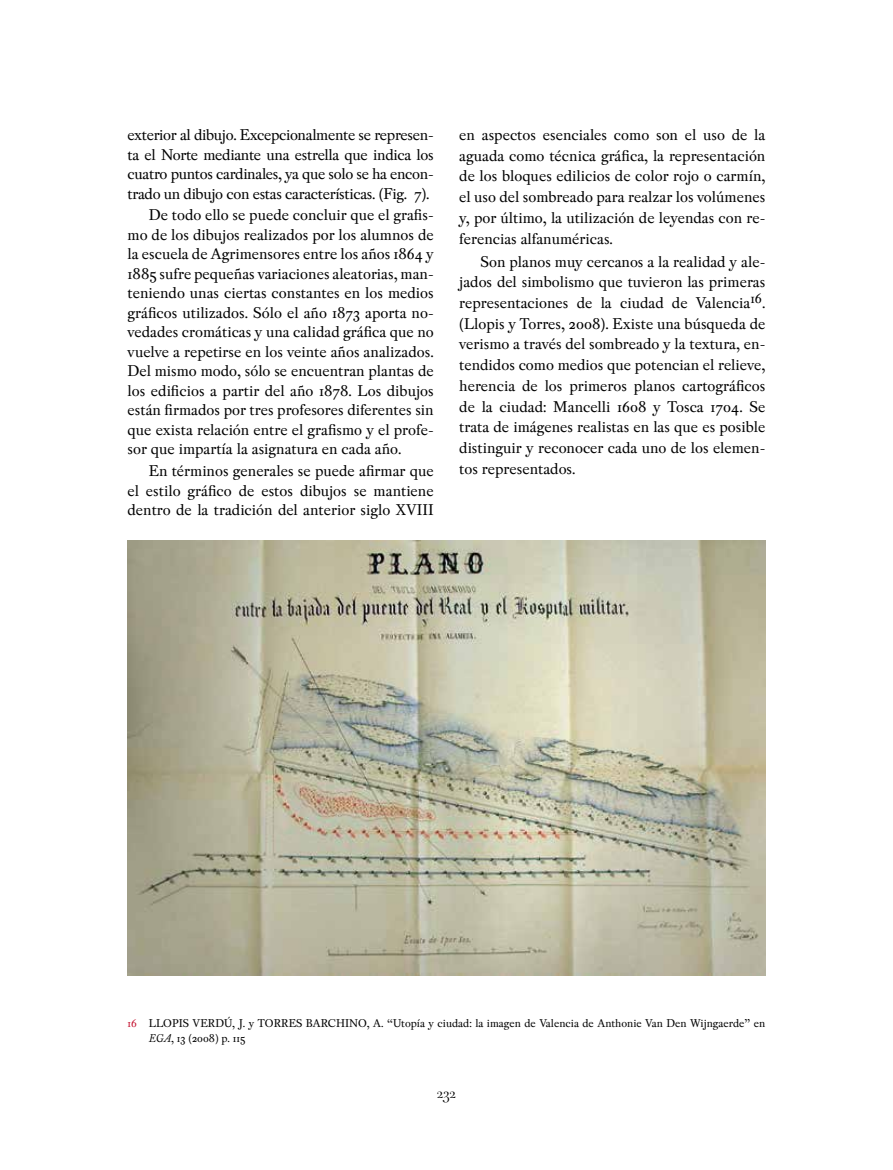
<style>
.page{position:relative;width:893px;height:1170px;background:#fff}
.page>*{position:absolute;margin:0;border:0;box-sizing:border-box;transform-origin:0 0}
.t1{font:18px "Peleguer";color:#000}
.t2{font:16.5px/19.5px "Pradell";color:#000;text-align:justify}
.t3{font:12px/15px "Pradell";color:#000}
.s1{color:#c41230}
.s2{font-style:italic}
</style>
<div class="page">
<img style="left:128px;top:540px;width:637px;height:435px">
<p class="t2" style="left:128px;top:125px;width:308px">exterior al dibujo. Excepcionalmente se represen&shy;ta el Norte mediante una estrella que indica los cuatro puntos cardinales, ya que solo se ha encon&shy;trado un dibujo con estas características. (Fig. 7).</p>
<p class="t2" style="left:128px;top:205px;width:308px;text-indent:21px">De todo ello se puede concluir que el grafis&shy;mo de los dibujos realizados por los alumnos de la escuela de Agrimensores entre los años 1864 y 1885 sufre pequeñas variaciones aleatorias, man&shy;teniendo unas ciertas constantes en los medios gráficos utilizados. Sólo el año 1873 aporta no&shy;vedades cromáticas y una calidad gráfica que no vuelve a repetirse en los veinte años analizados.<br>Del mismo modo, sólo se encuentran plantas de los edificios a partir del año 1878. Los dibujos están firmados por tres profesores diferentes sin que exista relación entre el grafismo y el profe&shy;sor que impartía la asignatura en cada año.</p>
<p class="t2" style="left:128px;top:461px;width:308px;text-indent:21px">En términos generales se puede afirmar que el estilo gráfico de estos dibujos se mantiene dentro de la tradición del anterior siglo XVIII</p>
<p class="t2" style="left:459px;top:124px;width:308px;line-height:20.7px">en aspectos esenciales como son el uso de la aguada como técnica gráfica, la representación de los bloques edilicios de color rojo o carmín, el uso del sombreado para realzar los volúmenes y, por último, la utilización de leyendas con re&shy;ferencias alfanuméricas.</p>
<p class="t2" style="left:459px;top:251px;width:308px;line-height:20.7px;text-indent:21px">Son planos muy cercanos a la realidad y ale&shy;jados del simbolismo que tuvieron las primeras representaciones de la ciudad de Valencia<sup>16</sup>. (Llopis y Torres, 2008). Existe una búsqueda de verismo a través del sombreado y la textura, en&shy;tendidos como medios que potencian el relieve, herencia de los primeros planos cartográficos de la ciudad: Mancelli 1608 y Tosca 1704. Se trata de imágenes realistas en las que es posible distinguir y reconocer cada uno de los elemen&shy;tos representados.</p>
<p class="t3" style="left:149px;top:1015px;width:618px;text-indent:-21px"><span class="s1">16</span> LLOPIS VERDÚ, J. y TORRES BARCHINO, A. “Utopía y ciudad: la imagen de Valencia de Anthonie Van Den Wijngaerde” en<br><span class="s2">EGA</span>, 13 (2008) p. 115</p>
<p class="t1" style="left:437px;top:1083px;width:20px">232</p>
</div>
